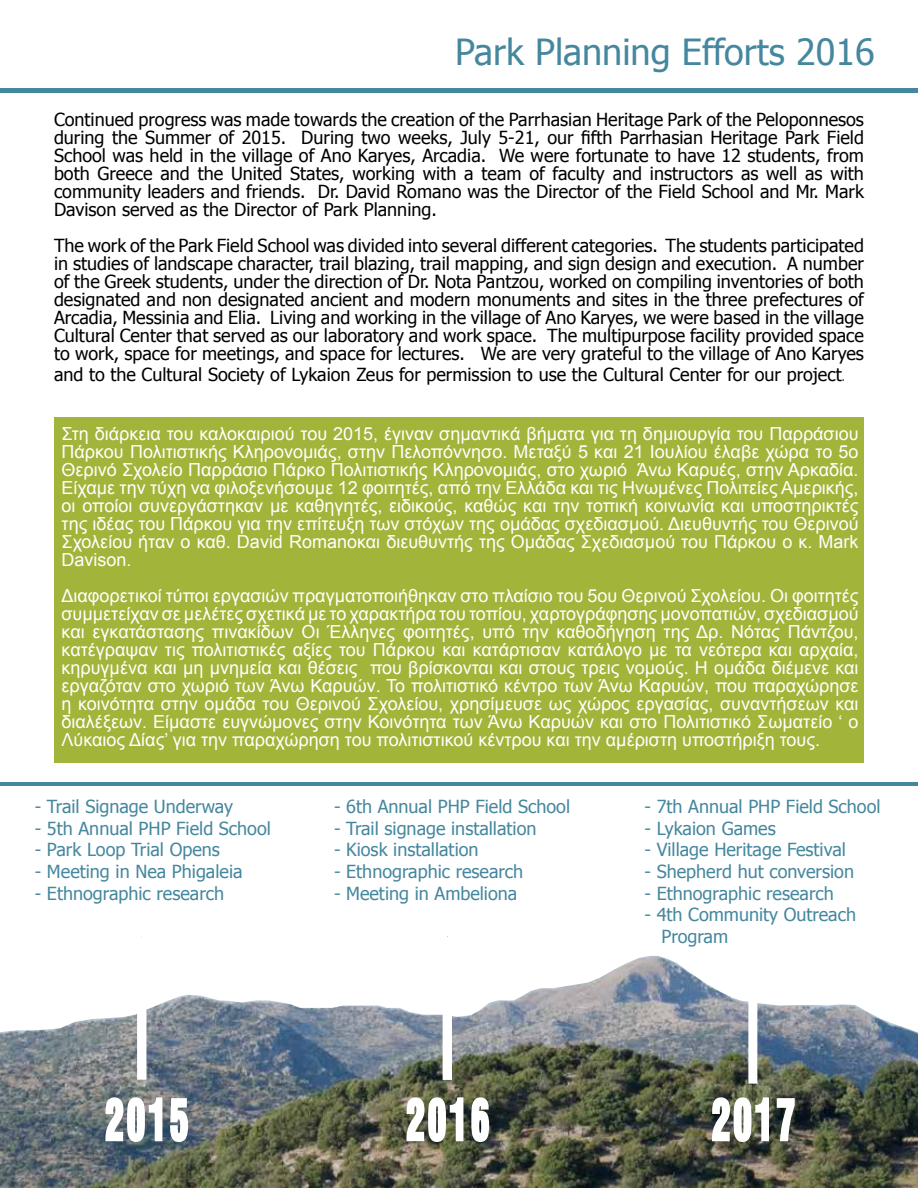
<style>
.page{position:relative;width:918px;height:1188px;background:#fff}
.page>*{position:absolute;margin:0;border:0;box-sizing:border-box;transform-origin:0 0}
.t1{font:700 condensed 54px "Swiss 721 BT";letter-spacing:.1em;color:#fff;scale:.67 1}
.t2{font:36px "Tahoma";color:#45879e}
.t3{font:18px/18px "Arial";color:#fff;text-align:justify}
.t4{font:18px/18px "Tahoma";color:#000;text-align:justify}
.t5{font:18px/21.6px "Tahoma";color:#45879e}
.s1{font-family:"Arial Narrow"}
</style>
<div class="page">
<img style="left:0;top:1040px;width:918px;height:148px">
<svg style="left:0;top:956px;width:918px;height:84px"></svg>
<hr style="left:0;top:782px;width:918px;height:3px;background:#45879e">
<div style="left:137px;top:936px;width:9px;height:143px;background:#fff"></div>
<div style="left:443px;top:937px;width:9px;height:143px;background:#fff"></div>
<div style="left:748px;top:862px;width:9px;height:222px;background:#fff"></div>
<hr style="left:0;top:88px;width:918px;height:4px;background:#45879e">
<div style="left:54px;top:417px;width:810px;height:345px;background:#a3b43a"></div>
<svg style="left:104px;top:1095px;width:86px;height:49px"></svg>
<svg style="left:405px;top:1095px;width:86px;height:49px"></svg>
<svg style="left:710px;top:1095px;width:86px;height:49px"></svg>
<h2 class="t2" style="left:455px;top:27px;width:421px">Park Planning Efforts 2016</h2>
<p class="t4" style="left:54px;top:109px;width:812px">Continued progress was made towards the creation of the Parrhasian Heritage Park of the Peloponnesos during the Summer of 2015. During two weeks, July 5-21, our fifth Parrhasian Heritage Park Field School was held in the village of Ano Karyes, Arcadia. We were fortunate to have 12 students, from both Greece and the United States, working with a team of faculty and instructors as well as with community leaders and friends. Dr. David Romano was the Director of the Field School and Mr. Mark Davison served as the Director of Park Planning.</p>
<p class="t4" style="left:54px;top:235px;width:812px">The work of the Park Field School was divided into several different categories. The students participated in studies of landscape character, trail blazing, trail mapping, and sign design and execution. A number of the Greek students, under the direction of Dr. Nota Pantzou, worked on compiling inventories of both designated and non designated ancient and modern monuments and sites in the three prefectures of Arcadia, Messinia and Elia. Living and working in the village of Ano Karyes, we were based in the village Cultural Center that served as our laboratory and work space. The multipurpose facility provided space to work, space for meetings, and space for lectures. We are very grateful to the village of Ano Karyes</p>
<p class="t4" style="left:54px;top:364px;width:792px">and to the Cultural Society of Lykaion Zeus for permission to use the Cultural Center for our project<span class="s1">.</span></p>
<p class="t3" style="left:62px;top:425px;width:799px">Στη διάρκεια του καλοκαιριού του 2015, έγιναν σημαντικά βήματα για τη δημιουργία του Παρράσιου Πάρκου Πολιτιστικής Κληρονομιάς, στην Πελοπόννησο. Μεταξύ 5 και 21 Ιουλίου έλαβε χώρα το 5ο Θερινό Σχολείο Παρράσιο Πάρκο Πολιτιστικής Κληρονομιάς, στο χωριό Άνω Καρυές, στην Αρκαδία.<br>Είχαμε την τύχη να φιλοξενήσουμε 12 φοιτητές, από την Ελλάδα και τις Ηνωμένες Πολιτείες Αμερικής, οι οποίοι συνεργάστηκαν με καθηγητές, ειδικούς, καθώς και την τοπική κοινωνία και υποστηρικτές της ιδέας του Πάρκου για την επίτευξη των στόχων της ομάδας σχεδιασμού. Διευθυντής του Θερινού Σχολείου ήταν ο καθ. David Romanoκαι διευθυντής της Ομάδας Σχεδιασμού του Πάρκου ο κ. Mark Davison.</p>
<p class="t3" style="left:62px;top:587px;width:799px">Διαφορετικοί τύποι εργασιών πραγματοποιήθηκαν στο πλαίσιο του 5ου Θερινού Σχολείου. Οι φοιτητές συμμετείχαν σε μελέτες σχετικά με το χαρακτήρα του τοπίου, χαρτογράφησης μονοπατιών, σχεδιασμού και εγκατάστασης πινακίδων Οι Έλληνες φοιτητές, υπό την καθοδήγηση της Δρ. Νότας Πάντζου, κατέγραψαν τις πολιτιστικές αξίες του Πάρκου και κατάρτισαν κατάλογο με τα νεότερα και αρχαία, κηρυγμένα και μη μνημεία και θέσεις που βρίσκονται και στους τρεις νομούς. Η ομάδα διέμενε και εργαζόταν στο χωριό των Άνω Καρυών. Το πολιτιστικό κέντρο των Άνω Καρυών, που παραχώρησε η κοινότητα στην ομάδα του Θερινού Σχολείου, χρησίμευσε ως χώρος εργασίας, συναντήσεων και διαλέξεων. Είμαστε ευγνώμονες στην Κοινότητα των Άνω Καρυών και στο Πολιτιστικό Σωματείο ‘ ο Λύκαιος Δίας’ για την παραχώρηση του πολιτιστικού κέντρου και την αμέριστη υποστήριξη τους.</p>
<p class="t5" style="left:35px;top:795px;width:200px">- Trail Signage Underway</p>
<p class="t5" style="left:35px;top:817px;width:238px">- 5th Annual PHP Field School</p>
<p class="t5" style="left:35px;top:838px;width:187px">- Park Loop Trial Opens</p>
<p class="t5" style="left:35px;top:860px;width:209px">- Meeting in Nea Phigaleia</p>
<p class="t5" style="left:35px;top:881px;width:191px">- Ethnographic research</p>
<p class="t5" style="left:334px;top:795px;width:238px">- 6th Annual PHP Field School</p>
<p class="t5" style="left:334px;top:817px;width:204px">- Trail signage installation</p>
<p class="t5" style="left:334px;top:838px;width:146px">- Kiosk installation</p>
<p class="t5" style="left:334px;top:860px;width:191px">- Ethnographic research</p>
<p class="t5" style="left:334px;top:881px;width:185px">- Meeting in Ambeliona</p>
<p class="t5" style="left:645px;top:795px;width:238px">- 7th Annual PHP Field School</p>
<p class="t5" style="left:645px;top:817px;width:133px">- Lykaion Games</p>
<p class="t5" style="left:645px;top:838px;width:203px">- Village Heritage Festival</p>
<p class="t5" style="left:645px;top:860px;width:211px">- Shepherd hut conversion</p>
<p class="t5" style="left:645px;top:881px;width:191px">- Ethnographic research</p>
<p class="t5" style="left:661px;top:903px;width:196px;text-indent:-17px">- 4th Community Outreach<br>Program</p>
<h1 class="t1" style="left:105px;top:1088px;width:125px">2015</h1>
<h1 class="t1" style="left:406px;top:1088px;width:125px">2016</h1>
<h1 class="t1" style="left:712px;top:1088px;width:125px">2017</h1>
</div>
